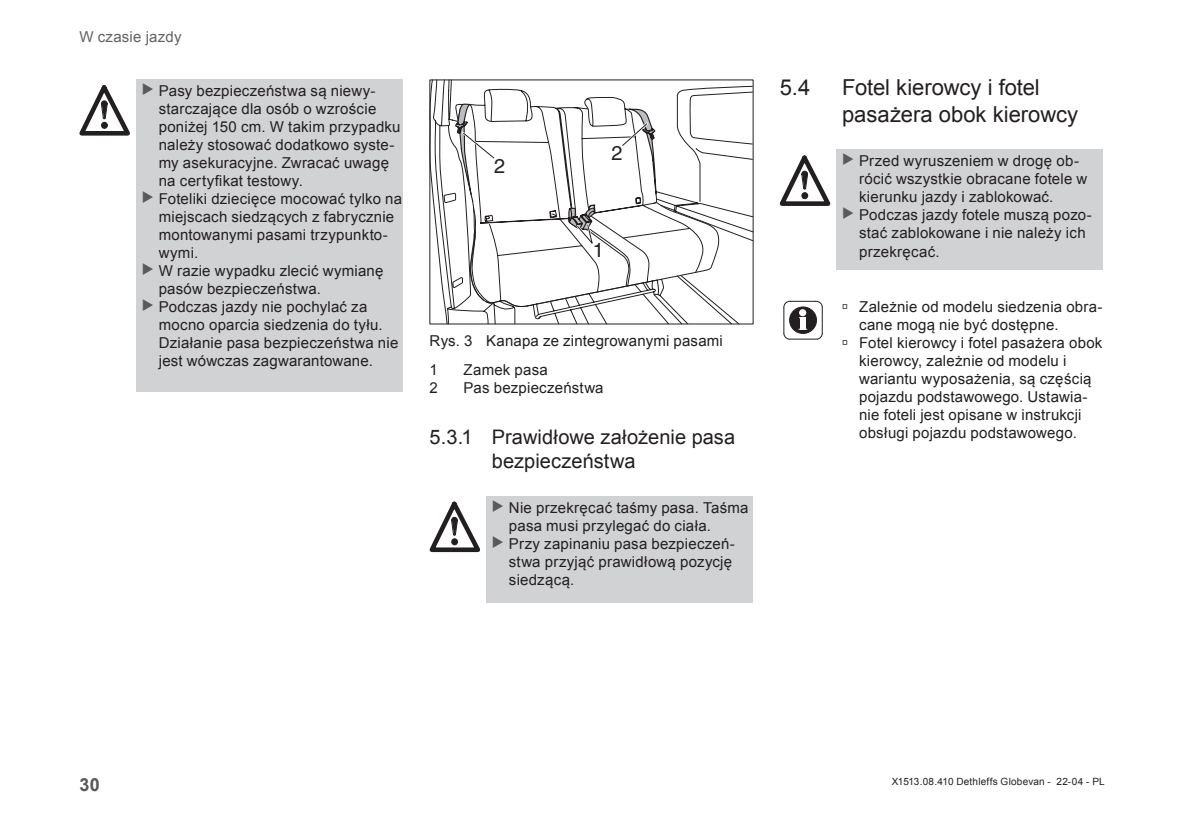
<style>
.page{position:relative;width:1191px;height:823px;background:#fff}
.page>*{position:absolute;margin:0;border:0;box-sizing:border-box;transform-origin:0 0}
.t1{font:22px/26.4px "Arial";color:#231f20}
.t2{font:20px/24px "Arial";letter-spacing:.005em;color:#231f20}
.t3{font:20px "Helvetica";color:#231f20}
.t4{font:700 18px "Arial";color:#57585a}
.t5{font:15px/18px "Arial";letter-spacing:.015em;color:#231f20}
.t6{font:15px "Arial";letter-spacing:.015em;color:#636366}
.t7{font:10px "Arial";letter-spacing:.02em;color:#231f20}
</style>
<div class="page">
<div style="left:136px;top:79px;width:267px;height:313px;background:#d1d2d4"></div>
<svg style="left:79px;top:85px;width:51px;height:50px"></svg>
<svg style="left:431px;top:82px;width:320px;height:240px"></svg>
<svg style="left:677px;top:86px;width:74px;height:116px"></svg>
<svg style="left:455px;top:88px;width:265px;height:219px"></svg>
<svg style="left:454px;top:101px;width:203px;height:150px"></svg>
<div style="left:486px;top:495px;width:267px;height:107px;background:#d1d2d4"></div>
<svg style="left:429px;top:501px;width:51px;height:50px"></svg>
<div style="left:836px;top:150px;width:267px;height:120px;background:#d1d2d4"></div>
<svg style="left:779px;top:155px;width:51px;height:51px"></svg>
<svg style="left:783px;top:300px;width:40px;height:39px"></svg>
<p class="t6" style="left:79px;top:27px;width:104px">W czasie jazdy</p>
<p class="t5" style="left:159px;top:82px;width:243px">Pasy bezpieczeństwa są niewy&shy;starczające dla osób o wzroście poniżej 150 cm. W takim przypadku należy stosować dodatkowo syste&shy;my asekuracyjne. Zwracać uwagę na certyfikat testowy.</p>
<p class="t5" style="left:159px;top:190px;width:245px">Foteliki dziecięce mocować tylko na miejscach siedzących z fabrycznie montowanymi pasami trzypunkto&shy;wymi.</p>
<p class="t5" style="left:159px;top:262px;width:226px">W razie wypadku zlecić wymianę pasów bezpieczeństwa.</p>
<p class="t5" style="left:159px;top:298px;width:241px">Podczas jazdy nie pochylać za mocno oparcia siedzenia do tyłu.<br>Działanie pasa bezpieczeństwa nie jest wówczas zagwarantowane.</p>
<p class="t3" style="left:494px;top:154px;width:13px">2</p>
<p class="t3" style="left:611px;top:141px;width:13px">2</p>
<p class="t3" style="left:593px;top:238px;width:13px">1</p>
<p class="t5" style="left:429px;top:332px;width:295px">Rys. 3 Kanapa ze zintegrowanymi pasami</p>
<p class="t5" style="left:429px;top:361px;width:10px">1</p>
<p class="t5" style="left:463px;top:361px;width:86px">Zamek pasa</p>
<p class="t5" style="left:429px;top:379px;width:10px">2</p>
<p class="t5" style="left:463px;top:379px;width:142px">Pas bezpieczeństwa</p>
<p class="t2" style="left:492px;top:425px;width:245px;text-indent:-62px">5.3.1 Prawidłowe założenie pasa bezpieczeństwa</p>
<p class="t5" style="left:509px;top:498px;width:241px">Nie przekręcać taśmy pasa. Taśma pasa musi przylegać do ciała.</p>
<p class="t5" style="left:509px;top:534px;width:227px">Przy zapinaniu pasa bezpieczeń&shy;stwa przyjąć prawidłową pozycję siedzącą.</p>
<p class="t1" style="left:779px;top:75px;width:32px">5.4</p>
<p class="t1" style="left:842px;top:75px;width:237px">Fotel kierowcy i fotel pasażera obok kierowcy</p>
<p class="t5" style="left:859px;top:152px;width:230px">Przed wyruszeniem w drogę ob&shy;rócić wszystkie obracane fotele w kierunku jazdy i zablokować.</p>
<p class="t5" style="left:859px;top:206px;width:234px">Podczas jazdy fotele muszą pozo&shy;stać zablokowane i nie należy ich przekręcać.</p>
<p class="t5" style="left:859px;top:297px;width:245px;text-indent:-17px">→ Zależnie od modelu siedzenia obra&shy;cane mogą nie być dostępne.</p>
<p class="t5" style="left:859px;top:333px;width:245px;text-indent:-17px">→ Fotel kierowcy i fotel pasażera obok kierowcy, zależnie od modelu i wariantu wyposażenia, są częścią pojazdu podstawowego. Ustawia&shy;nie foteli jest opisane w instrukcji obsługi pojazdu podstawowego.</p>
<p class="t4" style="left:79px;top:771px;width:22px">30</p>
<p class="t7" style="left:891px;top:774px;width:214px">X1513.08.410 Dethleffs Globevan - 22-04 - PL</p>
</div>
